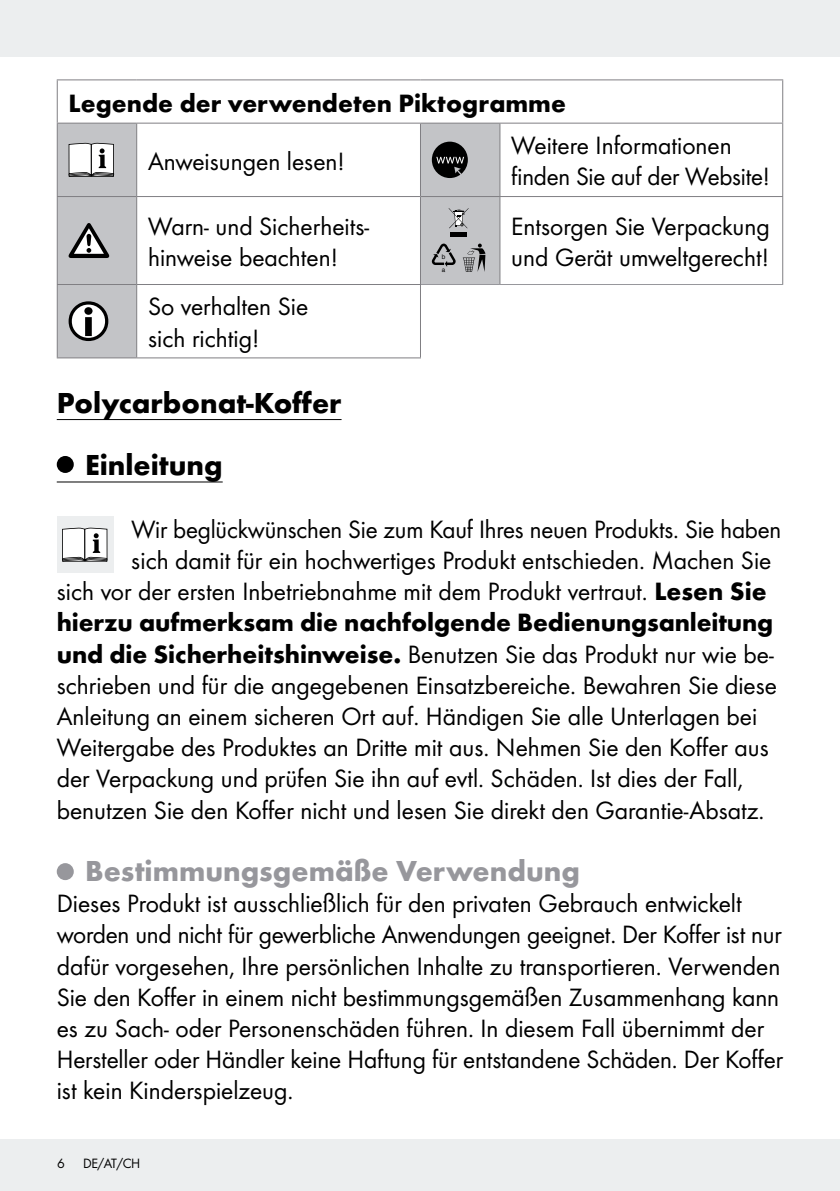
<style>
.page{position:relative;width:840px;height:1191px;background:#fff}
.page>*{position:absolute;margin:0;border:0;box-sizing:border-box;transform-origin:0 0}
.t1{font:700 30px/62.4px "Futura";color:#000}
.t2{font:700 30px "Futura";color:#97979c}
.t3{font:26px/31.2px "Futura Boo";color:#000}
.t4{font:700 26px "Futura";letter-spacing:-.005em;color:#000}
.t5{font:14px "Futura Boo";color:#000}
.t6{font:6.4px/13.2px "Helvetica";color:#000}
.s1{font-family:"Futura";font-weight:700}
</style>
<div class="page">
<div style="left:0;top:1140px;width:839px;height:51px;background:#eceeef"></div>
<div style="left:0;top:0;width:839px;height:57px;background:#eceeef"></div>
<svg style="left:58px;top:124px;width:441px;height:233px"></svg>
<hr style="left:421px;top:284px;width:78px;height:1px;background:#97979c">
<hr style="left:499px;top:284px;width:283px;height:1px;background:#97979c">
<hr style="left:57px;top:80px;width:1px;height:43px;background:#807f83">
<hr style="left:57px;top:79px;width:80px;height:1px;background:#807f83">
<hr style="left:137px;top:79px;width:283px;height:1px;background:#807f83">
<hr style="left:420px;top:79px;width:79px;height:1px;background:#807f83">
<hr style="left:499px;top:79px;width:283px;height:1px;background:#807f83">
<hr style="left:781px;top:80px;width:1px;height:43px;background:#807f83">
<hr style="left:57px;top:124px;width:1px;height:72px;background:#807f83">
<hr style="left:57px;top:123px;width:80px;height:1px;background:#807f83">
<hr style="left:136px;top:124px;width:1px;height:72px;background:#807f83">
<hr style="left:137px;top:123px;width:283px;height:1px;background:#807f83">
<hr style="left:57px;top:285px;width:1px;height:72px;background:#807f83">
<hr style="left:57px;top:284px;width:80px;height:1px;background:#807f83">
<hr style="left:420px;top:197px;width:1px;height:87px;background:#807f83">
<hr style="left:420px;top:196px;width:79px;height:1px;background:#807f83">
<hr style="left:57px;top:357px;width:80px;height:1px;background:#807f83">
<hr style="left:136px;top:285px;width:1px;height:72px;background:#807f83">
<hr style="left:137px;top:284px;width:284px;height:1px;background:#807f83">
<hr style="left:499px;top:197px;width:1px;height:87px;background:#807f83">
<hr style="left:420px;top:285px;width:1px;height:72px;background:#807f83">
<hr style="left:420px;top:124px;width:1px;height:72px;background:#807f83">
<hr style="left:57px;top:197px;width:1px;height:87px;background:#807f83">
<hr style="left:420px;top:123px;width:79px;height:1px;background:#807f83">
<hr style="left:57px;top:196px;width:80px;height:1px;background:#807f83">
<hr style="left:499px;top:124px;width:1px;height:72px;background:#807f83">
<hr style="left:136px;top:197px;width:1px;height:87px;background:#807f83">
<hr style="left:499px;top:123px;width:283px;height:1px;background:#807f83">
<hr style="left:137px;top:196px;width:283px;height:1px;background:#807f83">
<hr style="left:781px;top:124px;width:1px;height:72px;background:#807f83">
<hr style="left:499px;top:196px;width:283px;height:1px;background:#807f83">
<hr style="left:137px;top:357px;width:284px;height:1px;background:#807f83">
<hr style="left:781px;top:197px;width:1px;height:87px;background:#807f83">
<svg style="left:68px;top:143px;width:46px;height:34px"></svg>
<svg style="left:431px;top:142px;width:36px;height:36px"></svg>
<svg style="left:69px;top:223px;width:40px;height:35px"></svg>
<hr style="left:450px;top:232px;width:16px;height:4px;background:#000">
<svg style="left:448px;top:208px;width:20px;height:20px"></svg>
<svg style="left:462px;top:244px;width:23px;height:28px"></svg>
<svg style="left:431px;top:244px;width:24px;height:23px"></svg>
<svg style="left:69px;top:301px;width:39px;height:40px"></svg>
<hr style="left:57px;top:419px;width:284px;height:1px;background:#000">
<hr style="left:57px;top:481px;width:165px;height:1px;background:#000">
<div style="left:57px;top:456px;width:17px;height:17px;background:#000;border-radius:50%"></div>
<div style="left:57px;top:516px;width:56px;height:57px;background:#eceeef"></div>
<hr style="left:63px;top:561px;width:44px;height:1px;background:#000">
<svg style="left:62px;top:527px;width:45px;height:34px;background:#ccc"></svg>
<div style="left:57px;top:863px;width:17px;height:17px;background:#97979c;border-radius:50%"></div>
<p class="t4" style="left:69px;top:87px;width:498px">Legende der verwendeten Piktogramme</p>
<p class="t3" style="left:148px;top:145px;width:198px">Anweisungen lesen!</p>
<p class="t3" style="left:511px;top:130px;width:260px">Weitere Informationen finden Sie auf der Website!</p>
<p class="t3" style="left:148px;top:210px;width:222px">Warn- und Sicherheits&shy;hinweise beachten!</p>
<p class="t6" style="left:441px;top:250px;width:5px">b a</p>
<p class="t3" style="left:511px;top:210px;width:260px">Entsorgen Sie Verpackung und Gerät umweltgerecht!</p>
<p class="t3" style="left:148px;top:291px;width:162px">So verhalten Sie sich richtig!</p>
<p class="t1" style="left:85px;top:371px;width:258px;text-indent:-28px">Polycarbonat-Koffer<br>Einleitung</p>
<p class="t3" style="left:131px;top:513px;width:651px">Wir beglückwünschen Sie zum Kauf Ihres neuen Produkts. Sie haben</p>
<p class="t3" style="left:131px;top:544px;width:641px">sich damit für ein hochwertiges Produkt entschieden. Machen Sie</p>
<p class="t3" style="left:57px;top:575px;width:711px">sich vor der ersten Inbetriebnahme mit dem Produkt vertraut. <span class="s1">Lesen Sie</span></p>
<p class="t4" style="left:57px;top:606px;width:717px">hierzu aufmerksam die nachfolgende Bedienungsanleitung</p>
<p class="t3" style="left:57px;top:638px;width:721px"><span class="s1">und die Sicherheitshinweise.</span> Benutzen Sie das Produkt nur wie be&shy;schrieben und für die angegebenen Einsatzbereiche. Bewahren Sie diese Anleitung an einem sicheren Ort auf. Händigen Sie alle Unterlagen bei Weitergabe des Produktes an Dritte mit aus. Nehmen Sie den Koffer aus der Verpackung und prüfen Sie ihn auf evtl. Schäden. Ist dies der Fall, benutzen Sie den Koffer nicht und lesen Sie direkt den Garantie-Absatz.</p>
<p class="t2" style="left:85px;top:852px;width:496px">Bestimmungsgemäße Verwendung</p>
<p class="t3" style="left:57px;top:887px;width:727px">Dieses Produkt ist ausschließlich für den privaten Gebrauch entwickelt worden und nicht für gewerbliche Anwendungen geeignet. Der Koffer ist nur dafür vorgesehen, Ihre persönlichen Inhalte zu transportieren. Verwenden Sie den Koffer in einem nicht bestimmungsgemäßen Zusammenhang kann es zu Sach- oder Personenschäden führen. In diesem Fall übernimmt der Hersteller oder Händler keine Haftung für entstandene Schäden. Der Koffer ist kein Kinderspielzeug.</p>
<p class="t5" style="left:57px;top:1154px;width:9px">6</p>
<p class="t5" style="left:83px;top:1154px;width:58px">DE/AT/CH</p>
</div>
